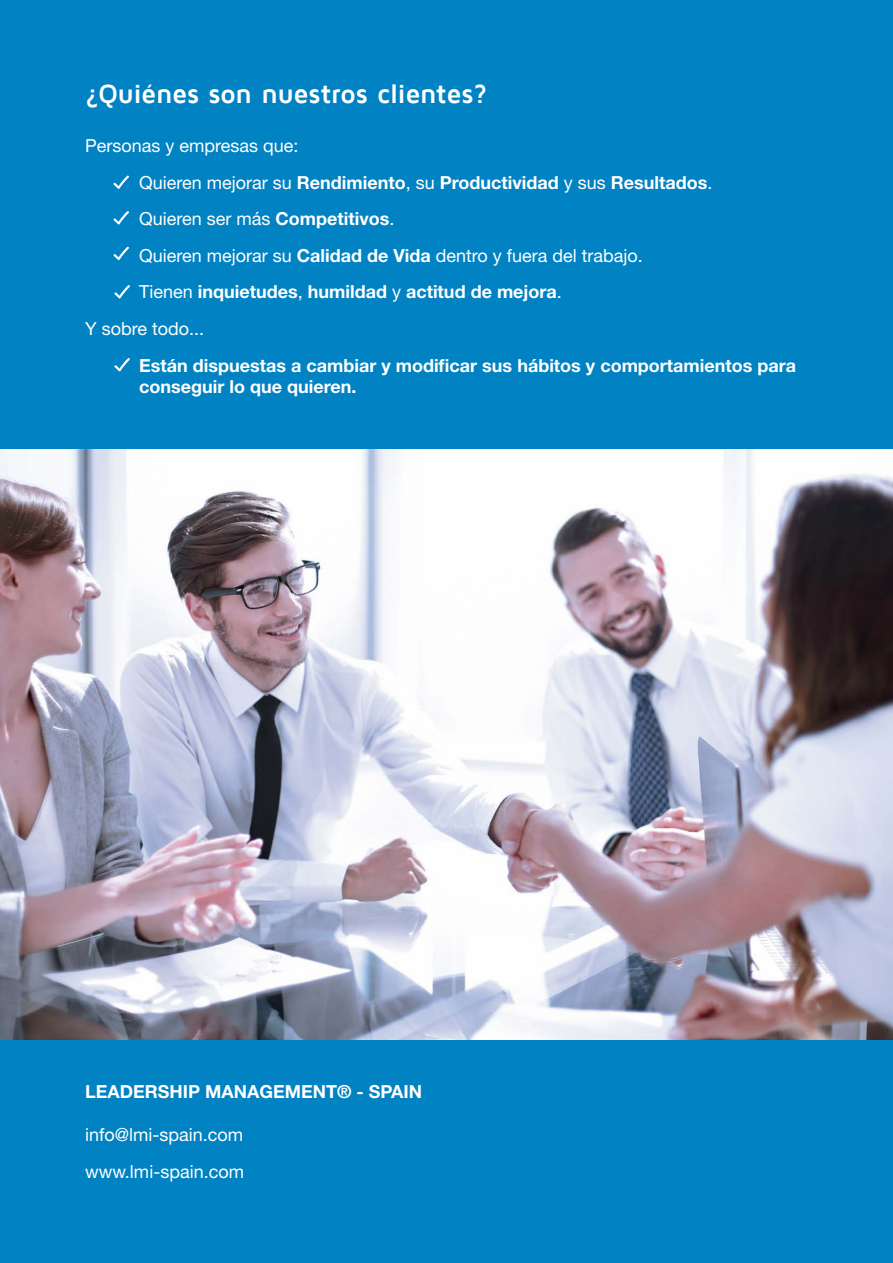
<style>
.page{position:relative;width:893px;height:1263px;background:#0082c3}
.page>*{position:absolute;margin:0;border:0;box-sizing:border-box;transform-origin:0 0}
.t1{font:700 27px "Maven Pro";letter-spacing:-.015em;color:#fff}
.t2{font:700 18px/21.6px "Helvetica Neue LT Std";color:#fff}
.t3{font:18px/36.6px "Helvetica Neue LT Std";color:#fff}
.s1{font-weight:400}
.s2{font-weight:700}
</style>
<div class="page">
<svg style="left:113px;top:175px;width:16px;height:14px"></svg>
<svg style="left:113px;top:211px;width:16px;height:14px"></svg>
<svg style="left:113px;top:246px;width:16px;height:14px"></svg>
<svg style="left:114px;top:285px;width:16px;height:14px"></svg>
<svg style="left:114px;top:358px;width:16px;height:14px"></svg>
<img style="left:0;top:449px;width:893px;height:591px">
<h1 class="t1" style="left:85px;top:79px;width:404px">¿Quiénes son nuestros clientes?</h1>
<p class="t3" style="left:85px;top:127px;width:215px">Personas y empresas que:</p>
<p class="t2" style="left:139px;top:171px;width:575px"><span class="s1">Quieren mejorar su</span> Rendimiento<span class="s1">, su</span> Productividad <span class="s1">y sus</span> Resultados<span class="s1">.</span></p>
<p class="t3" style="left:139px;top:200px;width:257px">Quieren ser más <span class="s2">Competitivos</span>.</p>
<p class="t3" style="left:139px;top:237px;width:505px">Quieren mejorar su <span class="s2">Calidad de Vida</span> dentro y fuera del trabajo.</p>
<p class="t2" style="left:139px;top:281px;width:424px"><span class="s1">Tienen</span> inquietudes<span class="s1">,</span> humildad <span class="s1">y</span> actitud de mejora<span class="s1">.</span></p>
<p class="t3" style="left:85px;top:310px;width:121px">Y sobre todo...</p>
<p class="t2" style="left:139px;top:354px;width:659px">Están dispuestas a cambiar y modificar sus hábitos y comportamientos para conseguir lo que quieren.</p>
<p class="t2" style="left:85px;top:1080px;width:339px">LEADERSHIP MANAGEMENT® - SPAIN</p>
<p class="t3" style="left:85px;top:1116px;width:160px">info@lmi-spain.com www.lmi-spain.com</p>
</div>
